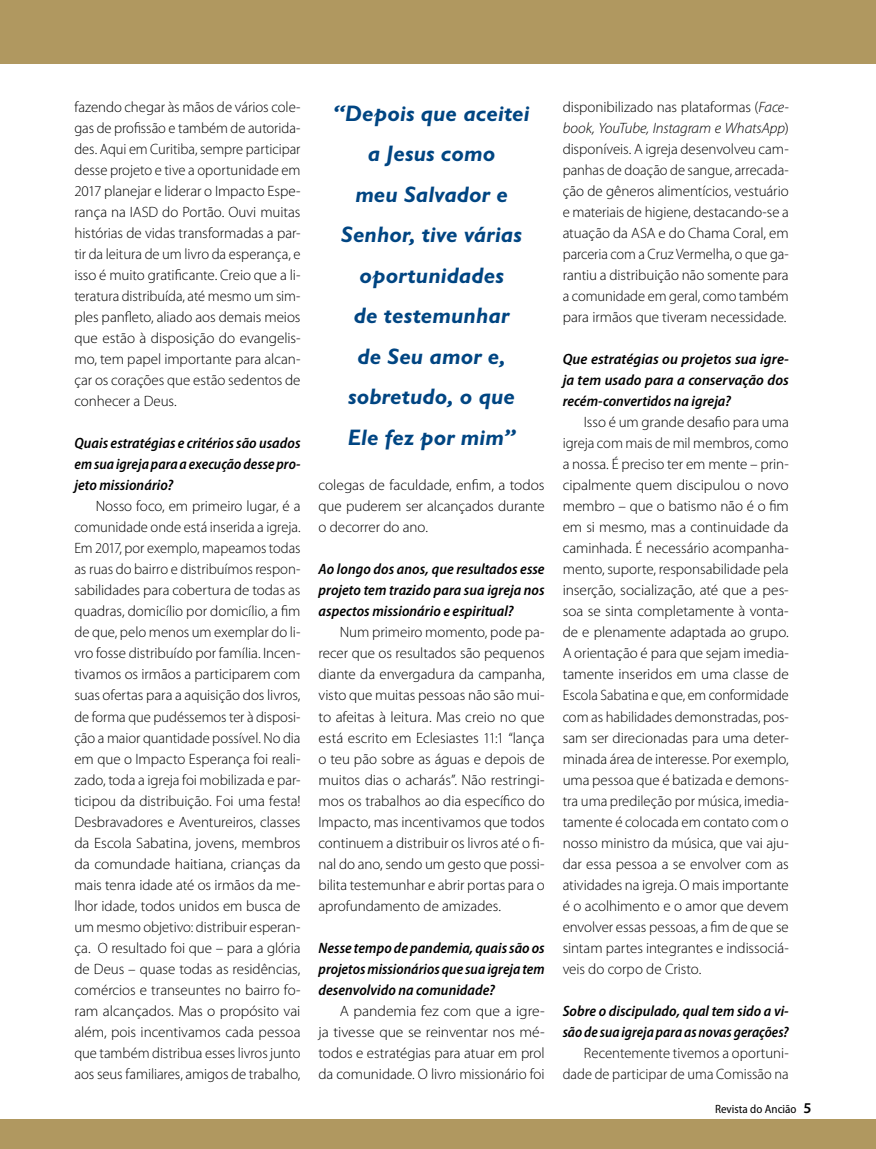
<style>
.page{position:relative;width:876px;height:1149px;background:#fff}
.page>*{position:absolute;margin:0;border:0;box-sizing:border-box;transform-origin:0 0}
.t1{font:italic 700 22.5px/40.5px "Gill Sans Std";letter-spacing:.005em;color:#004582;text-align:center}
.t2{font:300 15px/21px "Myriad Pro";letter-spacing:-.005em;color:#000;text-align:justify}
.t3{font:italic 600 semi-condensed 15px/21px "Myriad Pro";letter-spacing:.005em;color:#000;text-align:justify}
.t4{font:300 15px/21px "Myriad Pro";letter-spacing:-.005em;color:#000;text-align:justify;scale:1.04 1}
.t5{font:italic 600 semi-condensed 15px/21px "Myriad Pro";letter-spacing:.005em;color:#000;text-align:justify;scale:1.04 1}
.t6{font:semi-condensed 12px "Myriad Pro";color:#000}
.s1{font-style:italic}
.s2{font-weight:600;font-stretch:normal;font-size:15px}
</style>
<div class="page">
<div style="left:0;top:0;width:876px;height:64px;background:#b09860"></div>
<div style="left:0;top:1118px;width:876px;height:30px;background:#b09860"></div>
<p class="t2" style="left:74px;top:97px;width:228px">fazendo chegar às mãos de vários cole&shy;gas de profissão e também de autorida&shy;des. Aqui em Curitiba, sempre participar desse projeto e tive a oportunidade em 2017 planejar e liderar o Impacto Espe&shy;rança na IASD do Portão. Ouvi muitas histórias de vidas transformadas a par&shy;tir da leitura de um livro da esperança, e isso é muito gratificante. Creio que a li&shy;teratura distribuída, até mesmo um sim&shy;ples panfleto, aliado aos demais meios que estão à disposição do evangelis&shy;mo, tem papel importante para alcan&shy;çar os corações que estão sedentos de conhecer a Deus.</p>
<p class="t3" style="left:74px;top:433px;width:228px">Quais estratégias e critérios são usados em sua igreja para a execução desse pro&shy;jeto missionário?</p>
<p class="t2" style="left:74px;top:496px;width:228px;text-indent:21px">Nosso foco, em primeiro lugar, é a comunidade onde está inserida a igreja.<br>Em 2017, por exemplo, mapeamos todas as ruas do bairro e distribuímos respon&shy;sabilidades para cobertura de todas as quadras, domicílio por domicílio, a fim de que, pelo menos um exemplar do li&shy;vro fosse distribuído por família. Incen&shy;tivamos os irmãos a participarem com suas ofertas para a aquisição dos livros, de forma que pudéssemos ter à disposi&shy;ção a maior quantidade possível. No dia em que o Impacto Esperança foi reali&shy;zado, toda a igreja foi mobilizada e par&shy;ticipou da distribuição. Foi uma festa!<br>Desbravadores e Aventureiros, classes da Escola Sabatina, jovens, membros da comundade haitiana, crianças da mais tenra idade até os irmãos da me&shy;lhor idade, todos unidos em busca de um mesmo objetivo: distribuir esperan&shy;ça. O resultado foi que – para a glória de Deus – quase todas as residências, comércios e transeuntes no bairro fo&shy;ram alcançados. Mas o propósito vai além, pois incentivamos cada pessoa que também distribua esses livros junto aos seus familiares, amigos de trabalho,</p>
<h1 class="t1" style="left:333px;top:93px;width:198px">“Depois que aceitei a Jesus como<br>meu Salvador e<br>Senhor, tive várias oportunidades<br>de testemunhar<br>de Seu amor e, sobretudo, o que<br>Ele fez por mim”</h1>
<p class="t2" style="left:319px;top:475px;width:228px">colegas de faculdade, enfim, a todos que puderem ser alcançados durante o decorrer do ano.</p>
<p class="t3" style="left:319px;top:559px;width:228px">Ao longo dos anos, que resultados esse projeto tem trazido para sua igreja nos aspectos missionário e espiritual?</p>
<p class="t2" style="left:319px;top:622px;width:228px;text-indent:21px">Num primeiro momento, pode pa&shy;recer que os resultados são pequenos diante da envergadura da campanha, visto que muitas pessoas não são mui&shy;to afeitas à leitura. Mas creio no que está escrito em Eclesiastes 11:1 “lança o teu pão sobre as águas e depois de muitos dias o acharás”. Não restringi&shy;mos os trabalhos ao dia específico do Impacto, mas incentivamos que todos continuem a distribuir os livros até o fi&shy;nal do ano, sendo um gesto que possi&shy;bilita testemunhar e abrir portas para o aprofundamento de amizades.</p>
<p class="t3" style="left:319px;top:937px;width:228px">Nesse tempo de pandemia, quais são os projetos missionários que sua igreja tem desenvolvido na comunidade?</p>
<p class="t4" style="left:319px;top:1000px;width:219px;text-indent:21px">A pandemia fez com que a igre&shy;ja tivesse que se reinventar nos mé&shy;todos e estratégias para atuar em prol da comunidade. O livro missionário foi</p>
<p class="t2" style="left:563px;top:97px;width:228px">disponibilizado nas plataformas (<span class="s1">Face&shy;book, YouTube, Instagram e WhatsApp</span>) disponíveis. A igreja desenvolveu cam&shy;panhas de doação de sangue, arrecada&shy;ção de gêneros alimentícios, vestuário e materiais de higiene, destacando-se a atuação da ASA e do Chama Coral, em parceria com a Cruz Vermelha, o que ga&shy;rantiu a distribuição não somente para a comunidade em geral, como também para irmãos que tiveram necessidade.</p>
<p class="t5" style="left:563px;top:349px;width:219px">Que estratégias ou projetos sua igre&shy;ja tem usado para a conservação dos recém-convertidos na igreja?</p>
<p class="t2" style="left:563px;top:412px;width:228px;text-indent:21px">Isso é um grande desafio para uma igreja com mais de mil membros, como a nossa. É preciso ter em mente – prin&shy;cipalmente quem discipulou o novo membro – que o batismo não é o fim em si mesmo, mas a continuidade da caminhada. É necessário acompanha&shy;mento, suporte, responsabilidade pela inserção, socialização, até que a pes&shy;soa se sinta completamente à vonta&shy;de e plenamente adaptada ao grupo.<br>A orientação é para que sejam imedia&shy;tamente inseridos em uma classe de Escola Sabatina e que, em conformidade com as habilidades demonstradas, pos&shy;sam ser direcionadas para uma deter&shy;minada área de interesse. Por exemplo, uma pessoa que é batizada e demons&shy;tra uma predileção por música, imedia&shy;tamente é colocada em contato com o nosso ministro da música, que vai aju&shy;dar essa pessoa a se envolver com as atividades na igreja. O mais importante é o acolhimento e o amor que devem envolver essas pessoas, a fim de que se sintam partes integrantes e indissociá&shy;veis do corpo de Cristo.</p>
<p class="t3" style="left:563px;top:1000px;width:228px">Sobre o discipulado, qual tem sido a vi&shy;são de sua igreja para as novas gerações?</p>
<p class="t2" style="left:563px;top:1042px;width:228px;text-align:right">Recentemente tivemos a oportuni&shy;dade de participar de uma Comissão na</p>
<p class="t6" style="left:715px;top:1102px;width:98px">Revista do Ancião <span class="s2">5</span></p>
</div>
